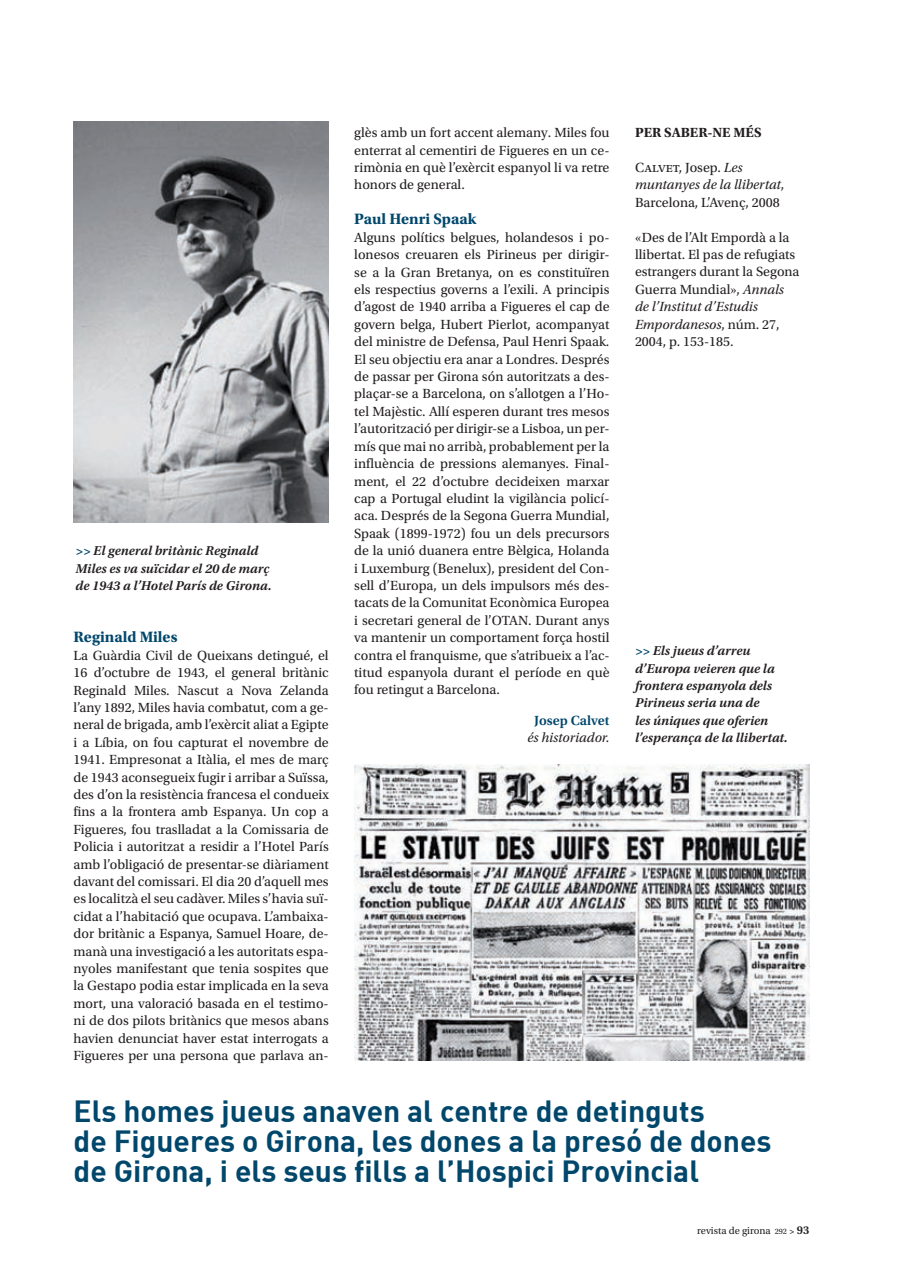
<style>
.page{position:relative;width:899px;height:1279px;background:#fff}
.page>*{position:absolute;margin:0;border:0;box-sizing:border-box;transform-origin:0 0}
.Doss_Destacat{font:30px/30px "DIN Bold";color:#01476c}
.Intertítol{font:700 15.75px "Utopia Std";color:#01476c}
.t1{font:13.95px/17.4px "Utopia Std";color:#231f20;text-align:justify}
.t2{font:italic 13.95px "Utopia Std";color:#231f20}
.t3{font:700 13.95px "Utopia Std";color:#231f20}
.t4{font:600 13.95px "Utopia Std";color:#01476c}
.Secccions_Peus{font:italic 600 13.5px/17.4px "Utopia Std";color:#231f20}
.t5{font:10.5px "Utopia Std";color:#231f20}
.s1{color:#01476c}
.s2{font-style:italic}
.s3{font-size:8.25px}
.s4{font-weight:600;font-size:9px}
.s5{font-weight:600;font-size:12px}
</style>
<div class="page">
<img style="left:74px;top:121px;width:255px;height:401px">
<img style="left:354px;top:764px;width:455px;height:295px">
<p class="Secccions_Peus" style="left:75px;top:542px;width:198px"><span class="s1">&gt;&gt;</span> El general britànic Reginald<br>Miles es va suïcidar el 20 de març de 1943 a l’Hotel París de Girona.</p>
<p class="Intertítol" style="left:74px;top:628px;width:105px">Reginald Miles</p>
<p class="t1" style="left:74px;top:646px;width:257px">La Guàrdia Civil de Queixans detingué, el 16 d’octubre de 1943, el general britànic Reginald Miles. Nascut a Nova Zelanda l’any 1892, Miles havia combatut, com a ge&shy;neral de brigada, amb l’exèrcit aliat a Egipte i a Líbia, on fou capturat el novembre de 1941. Empresonat a Itàlia, el mes de març de 1943 aconsegueix fugir i arribar a Suïssa, des d’on la resistència francesa el condueix fins a la frontera amb Espanya. Un cop a Figueres, fou traslladat a la Comissaria de Policia i autoritzat a residir a l’Hotel París amb l’obligació de presentar-se diàriament davant del comissari. El dia 20 d’aquell mes es localitzà el seu cadàver. Miles s’havia suï&shy;cidat a l’habitació que ocupava. L’ambaixa&shy;dor britànic a Espanya, Samuel Hoare, de&shy;manà una investigació a les autoritats espa&shy;nyoles manifestant que tenia sospites que la Gestapo podia estar implicada en la seva mort, una valoració basada en el testimo&shy;ni de dos pilots britànics que mesos abans havien denunciat haver estat interrogats a Figueres per una persona que parlava an-</p>
<p class="t1" style="left:354px;top:124px;width:257px">glès amb un fort accent alemany. Miles fou enterrat al cementiri de Figueres en un ce&shy;rimònia en què l’exèrcit espanyol li va retre honors de general.</p>
<p class="Intertítol" style="left:354px;top:210px;width:124px">Paul Henri Spaak</p>
<p class="t1" style="left:354px;top:229px;width:257px">Alguns polítics belgues, holandesos i po&shy;lonesos creuaren els Pirineus per dirigir&shy;se a la Gran Bretanya, on es constituïren els respectius governs a l’exili. A principis d’agost de 1940 arriba a Figueres el cap de govern belga, Hubert Pierlot, acompanyat del ministre de Defensa, Paul Henri Spaak.<br>El seu objectiu era anar a Londres. Després de passar per Girona són autoritzats a des&shy;plaçar-se a Barcelona, on s’allotgen a l’Ho&shy;tel Majèstic. Allí esperen durant tres mesos l’autorització per dirigir-se a Lisboa, un per&shy;mís que mai no arribà, probablement per la influència de pressions alemanyes. Final&shy;ment, el 22 d’octubre decideixen marxar cap a Portugal eludint la vigilància policí&shy;aca. Després de la Segona Guerra Mundial, Spaak (1899-1972) fou un dels precursors de la unió duanera entre Bèlgica, Holanda i Luxemburg (Benelux), president del Con&shy;sell d’Europa, un dels impulsors més des&shy;tacats de la Comunitat Econòmica Europea i secretari general de l’OTAN. Durant anys va mantenir un comportament força hostil contra el franquisme, que s’atribueix a l’ac&shy;titud espanyola durant el període en què fou retingut a Barcelona.</p>
<p class="t4" style="left:534px;top:712px;width:77px">Josep Calvet</p>
<p class="t2" style="left:527px;top:729px;width:84px">és historiador.</p>
<p class="t3" style="left:635px;top:124px;width:128px">PER SABER-NE MÉS</p>
<p class="t1" style="left:635px;top:159px;width:151px;text-align:left">Calvet, Josep. <span class="s2">Les muntanyes de la llibertat</span>,<br>Barcelona, L’Avenç, 2008</p>
<p class="t1" style="left:635px;top:229px;width:166px;text-align:left">«Des de l’Alt Empordà a la llibertat. El pas de refugiats estrangers durant la Segona<br>Guerra Mundial», <span class="s2">Annals de l’Institut d’Estudis<br>Empordanesos</span>, núm. 27,<br>2004, p. 153-185.</p>
<p class="Secccions_Peus" style="left:635px;top:642px;width:154px"><span class="s1">&gt;&gt;</span> Els jueus d’arreu d’Europa veieren que la frontera espanyola dels<br>Pirineus seria una de<br>les úniques que oferien l’esperança de la llibertat.</p>
<p class="Doss_Destacat" style="left:74px;top:1094px;width:632px">Els homes jueus anaven al centre de detinguts</p>
<p class="Doss_Destacat" style="left:74px;top:1124px;width:699px">de Figueres o Girona, les dones a la presó de dones de Girona, i els seus fills a l’Hospici Provincial</p>
<p class="t5" style="left:697px;top:1224px;width:114px">revista de girona <span class="s3">292</span> <span class="s4">&gt;</span> <span class="s5">93</span></p>
</div>
